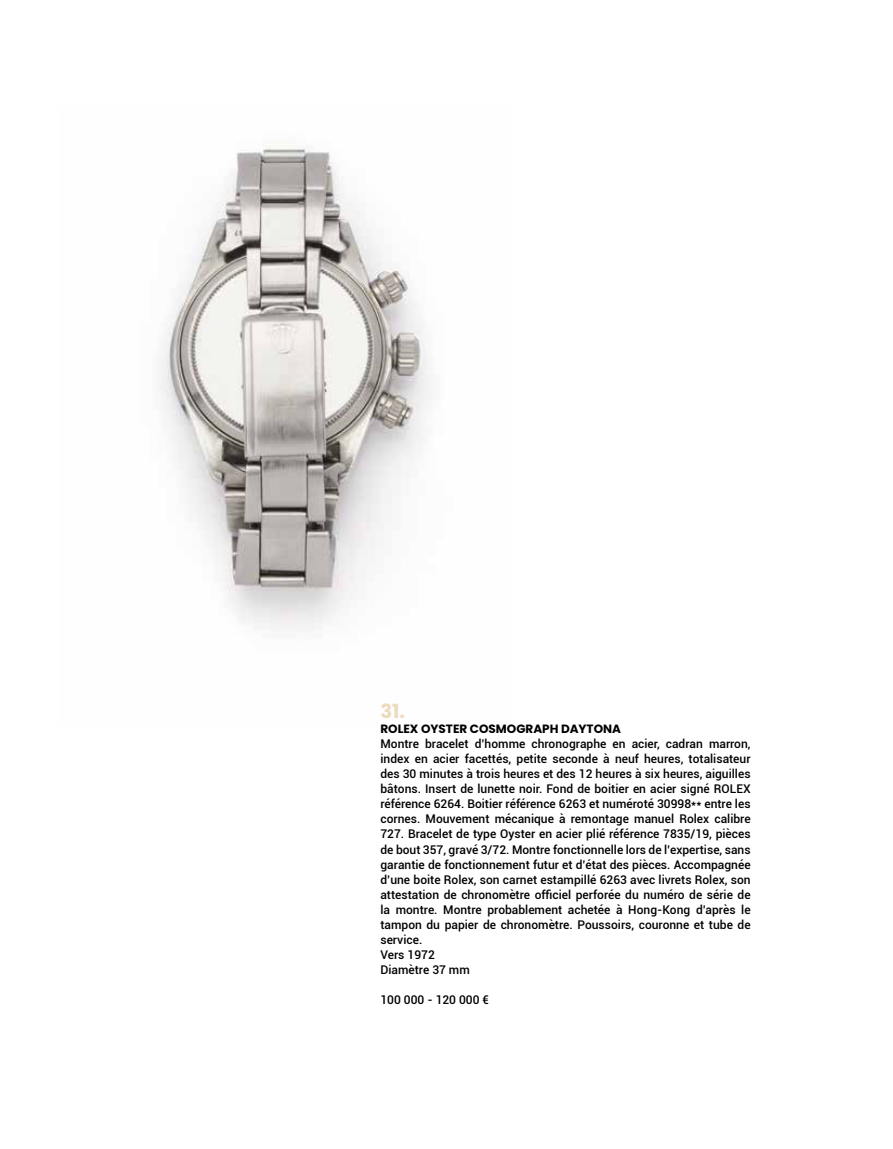
<style>
.page{position:relative;width:893px;height:1149px;background:#fff}
.page>*{position:absolute;margin:0;border:0;box-sizing:border-box;transform-origin:0 0}
.t1{font:700 19.5px "Poppins";color:#ecdbbd}
.t2{font:500 12px/15px "Roboto";color:#000}
.t3{font:700 12px "Poppins";color:#000}
</style>
<div class="page">
<img style="left:160px;top:142px;width:271px;height:487px">
<h1 class="t1" style="left:380px;top:700px;width:26px">31.</h1>
<p class="t3" style="left:380px;top:722px;width:242px">ROLEX OYSTER COSMOGRAPH DAYTONA</p>
<p class="t2" style="left:380px;top:736px;width:371px">Montre bracelet d’homme chronographe en acier, cadran marron, index en acier facettés, petite seconde à neuf heures, totalisateur des 30 minutes à trois heures et des 12 heures à six heures, aiguilles bâtons. Insert de lunette noir. Fond de boitier en acier signé ROLEX référence 6264. Boitier référence 6263 et numéroté 30998** entre les cornes. Mouvement mécanique à remontage manuel Rolex calibre 727. Bracelet de type Oyster en acier plié référence 7835/19, pièces de bout 357, gravé 3/72. Montre fonctionnelle lors de l’expertise, sans garantie de fonctionnement futur et d’état des pièces. Accompagnée d’une boite Rolex, son carnet estampillé 6263 avec livrets Rolex, son attestation de chronomètre officiel perforée du numéro de série de la montre. Montre probablement achetée à Hong-Kong d’après le tampon du papier de chronomètre. Poussoirs, couronne et tube de service.<br>Vers 1972<br>Diamètre 37 mm</p>
<p class="t2" style="left:380px;top:991px;width:110px">100 000 - 120 000 €</p>
</div>
